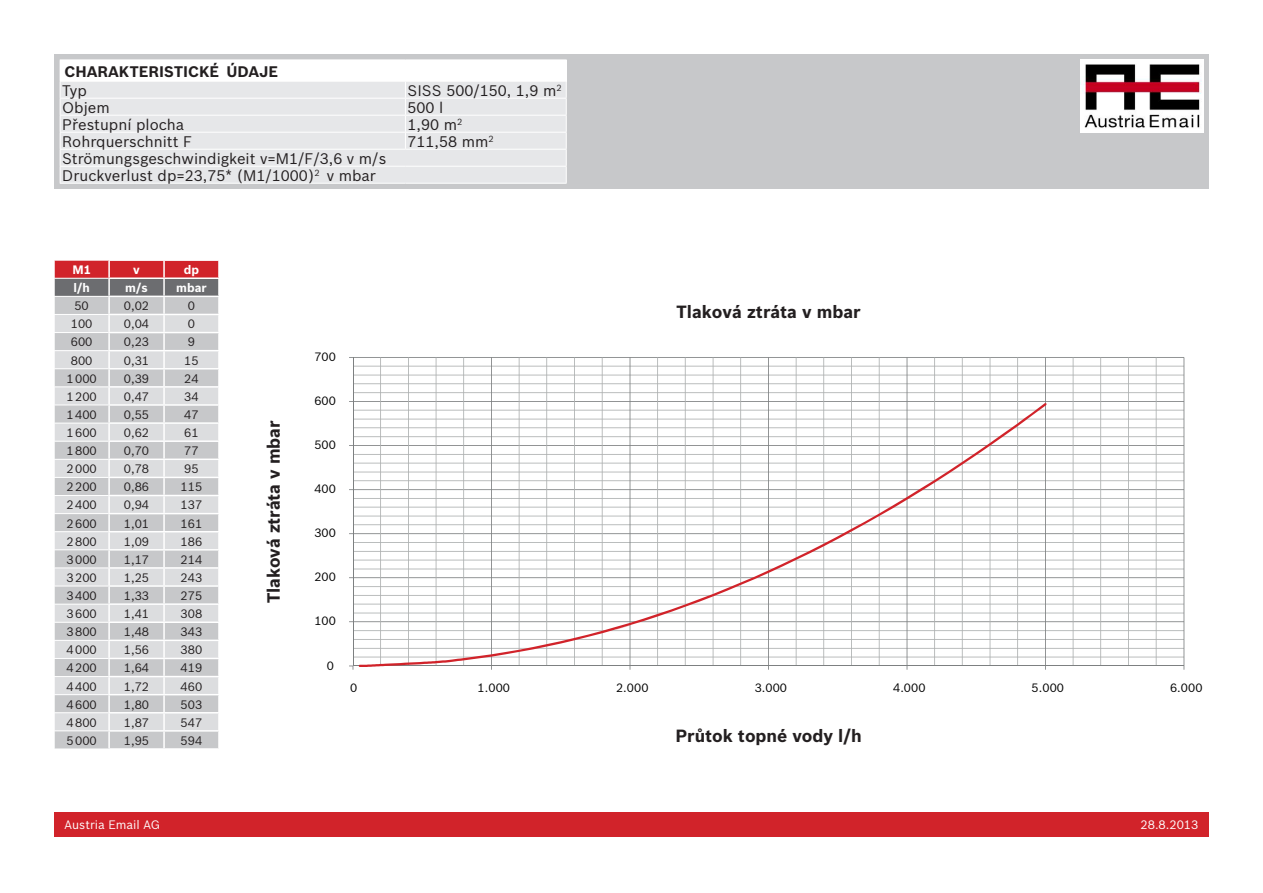
<style>
.page{position:relative;width:1263px;height:893px;background:#fff}
.page>*{position:absolute;margin:0;border:0;box-sizing:border-box;transform-origin:0 0}
.t1{font:700 17.25px "Bosch Sans";letter-spacing:-.005em;color:#231f20}
.t2{font:15px/17px "Bosch Sans";color:#231f20}
.t3{font:700 15px "Bosch Sans";color:#231f20}
.t4{font:12px "Bosch Sans";color:#231f20}
.t5{font:12px "Bosch Sans";color:#fff}
.t6{font:700 12px "Bosch Sans";color:#fff}
.t7{font:11.85px "Bosch Sans";letter-spacing:.01em;color:#000001}
</style>
<div class="page">
<svg style="left:349px;top:357px;width:835px;height:313px"></svg>
<svg style="left:359px;top:403px;width:688px;height:264px"></svg>
<div style="left:54px;top:54px;width:1155px;height:135px;background:#c7c8ca"></div>
<img style="left:1080px;top:59px;width:124px;height:74px">
<div style="left:60px;top:60px;width:506px;height:21px;background:#fff"></div>
<div style="left:61px;top:82px;width:505px;height:101px;background:#e6e7e9"></div>
<hr style="left:60px;top:81px;width:345px;height:1px;background:#fff">
<hr style="left:405px;top:81px;width:162px;height:1px;background:#fff">
<hr style="left:60px;top:98px;width:345px;height:1px;background:#fff">
<hr style="left:405px;top:98px;width:162px;height:1px;background:#fff">
<hr style="left:60px;top:115px;width:345px;height:1px;background:#fff">
<hr style="left:405px;top:115px;width:162px;height:1px;background:#fff">
<hr style="left:60px;top:132px;width:345px;height:1px;background:#fff">
<hr style="left:405px;top:132px;width:162px;height:1px;background:#fff">
<svg style="left:405px;top:82px;width:1px;height:67px"></svg>
<hr style="left:60px;top:149px;width:345px;height:1px;background:#fff">
<hr style="left:405px;top:149px;width:162px;height:1px;background:#fff">
<hr style="left:60px;top:166px;width:345px;height:1px;background:#fff">
<svg style="left:60px;top:82px;width:1px;height:101px"></svg>
<hr style="left:405px;top:166px;width:162px;height:1px;background:#fff">
<svg style="left:566px;top:60px;width:1px;height:123px"></svg>
<hr style="left:60px;top:183px;width:345px;height:1px;background:#fff">
<hr style="left:405px;top:183px;width:162px;height:1px;background:#fff">
<div style="left:54px;top:812px;width:1155px;height:25px;background:#d1232a"></div>
<svg style="left:54px;top:260px;width:165px;height:489px;background:#d4cfd1"></svg>
<p class="t3" style="left:64px;top:62px;width:215px">CHARAKTERISTICKÉ ÚDAJE</p>
<p class="t2" style="left:62px;top:81px;width:26px">Typ</p>
<p class="t2" style="left:407px;top:81px;width:156px">SISS 500/150, 1,9 m<sup>2</sup></p>
<p class="t2" style="left:62px;top:98px;width:49px">Objem</p>
<p class="t2" style="left:407px;top:98px;width:37px">500 l</p>
<p class="t2" style="left:62px;top:115px;width:123px">Přestupní plocha</p>
<p class="t2" style="left:407px;top:115px;width:56px">1,90 m<sup>2</sup></p>
<p class="t2" style="left:62px;top:132px;width:131px">Rohrquerschnitt F</p>
<p class="t2" style="left:407px;top:132px;width:88px">711,58 mm<sup>2</sup></p>
<p class="t2" style="left:62px;top:149px;width:326px">Strömungsgeschwindigkeit v=M1/F/3,6 v m/s<br>Druckverlust dp=23,75* (M1/1000)<sup>2</sup> v mbar</p>
<p class="t6" style="left:72px;top:262px;width:20px">M1</p>
<p class="t6" style="left:133px;top:262px;width:8px">v</p>
<p class="t6" style="left:184px;top:262px;width:17px">dp</p>
<p class="t6" style="left:73px;top:280px;width:18px">l/h</p>
<p class="t6" style="left:125px;top:280px;width:24px">m/s</p>
<p class="t6" style="left:176px;top:280px;width:32px">mbar</p>
<p class="t4" style="left:74px;top:298px;width:16px">50</p>
<p class="t4" style="left:124px;top:298px;width:27px">0,02</p>
<p class="t4" style="left:188px;top:298px;width:9px">0</p>
<p class="t4" style="left:71px;top:316px;width:23px">100</p>
<p class="t4" style="left:124px;top:316px;width:27px">0,04</p>
<p class="t4" style="left:188px;top:316px;width:9px">0</p>
<p class="t4" style="left:71px;top:335px;width:23px">600</p>
<p class="t4" style="left:124px;top:335px;width:27px">0,23</p>
<p class="t4" style="left:188px;top:335px;width:9px">9</p>
<p class="t4" style="left:71px;top:353px;width:23px">800</p>
<p class="t4" style="left:124px;top:353px;width:27px">0,31</p>
<p class="t4" style="left:184px;top:353px;width:16px">15</p>
<p class="t4" style="left:66px;top:371px;width:32px">1000</p>
<p class="t4" style="left:124px;top:371px;width:27px">0,39</p>
<p class="t4" style="left:184px;top:371px;width:16px">24</p>
<p class="t4" style="left:66px;top:389px;width:32px">1200</p>
<p class="t4" style="left:124px;top:389px;width:27px">0,47</p>
<p class="t4" style="left:184px;top:389px;width:16px">34</p>
<p class="t4" style="left:66px;top:407px;width:32px">1400</p>
<p class="t4" style="left:124px;top:407px;width:27px">0,55</p>
<p class="t4" style="left:184px;top:407px;width:16px">47</p>
<p class="t4" style="left:66px;top:425px;width:32px">1600</p>
<p class="t4" style="left:124px;top:425px;width:27px">0,62</p>
<p class="t4" style="left:184px;top:425px;width:16px">61</p>
<p class="t4" style="left:66px;top:443px;width:32px">1800</p>
<p class="t4" style="left:124px;top:443px;width:27px">0,70</p>
<p class="t4" style="left:184px;top:443px;width:16px">77</p>
<p class="t4" style="left:66px;top:461px;width:32px">2000</p>
<p class="t4" style="left:124px;top:461px;width:27px">0,78</p>
<p class="t4" style="left:184px;top:461px;width:16px">95</p>
<p class="t4" style="left:66px;top:479px;width:32px">2200</p>
<p class="t4" style="left:124px;top:479px;width:27px">0,86</p>
<p class="t4" style="left:181px;top:479px;width:23px">115</p>
<p class="t4" style="left:66px;top:498px;width:32px">2400</p>
<p class="t4" style="left:124px;top:498px;width:27px">0,94</p>
<p class="t4" style="left:181px;top:498px;width:23px">137</p>
<p class="t4" style="left:66px;top:516px;width:32px">2600</p>
<p class="t4" style="left:124px;top:516px;width:27px">1,01</p>
<p class="t4" style="left:181px;top:516px;width:23px">161</p>
<p class="t4" style="left:66px;top:534px;width:32px">2800</p>
<p class="t4" style="left:124px;top:534px;width:27px">1,09</p>
<p class="t4" style="left:181px;top:534px;width:23px">186</p>
<p class="t4" style="left:66px;top:552px;width:32px">3000</p>
<p class="t4" style="left:124px;top:552px;width:27px">1,17</p>
<p class="t4" style="left:181px;top:552px;width:23px">214</p>
<p class="t4" style="left:66px;top:570px;width:32px">3200</p>
<p class="t4" style="left:124px;top:570px;width:27px">1,25</p>
<p class="t4" style="left:181px;top:570px;width:23px">243</p>
<p class="t4" style="left:66px;top:588px;width:32px">3400</p>
<p class="t4" style="left:124px;top:588px;width:27px">1,33</p>
<p class="t4" style="left:181px;top:588px;width:23px">275</p>
<p class="t4" style="left:66px;top:606px;width:32px">3600</p>
<p class="t4" style="left:124px;top:606px;width:27px">1,41</p>
<p class="t4" style="left:181px;top:606px;width:23px">308</p>
<p class="t4" style="left:66px;top:624px;width:32px">3800</p>
<p class="t4" style="left:124px;top:624px;width:27px">1,48</p>
<p class="t4" style="left:181px;top:624px;width:23px">343</p>
<p class="t4" style="left:66px;top:642px;width:32px">4000</p>
<p class="t4" style="left:124px;top:642px;width:27px">1,56</p>
<p class="t4" style="left:181px;top:642px;width:23px">380</p>
<p class="t4" style="left:66px;top:661px;width:32px">4200</p>
<p class="t4" style="left:124px;top:661px;width:27px">1,64</p>
<p class="t4" style="left:181px;top:661px;width:23px">419</p>
<p class="t4" style="left:66px;top:679px;width:32px">4400</p>
<p class="t4" style="left:124px;top:679px;width:27px">1,72</p>
<p class="t4" style="left:181px;top:679px;width:23px">460</p>
<p class="t4" style="left:66px;top:697px;width:32px">4600</p>
<p class="t4" style="left:124px;top:697px;width:27px">1,80</p>
<p class="t4" style="left:181px;top:697px;width:23px">503</p>
<p class="t4" style="left:66px;top:715px;width:32px">4800</p>
<p class="t4" style="left:124px;top:715px;width:27px">1,87</p>
<p class="t4" style="left:181px;top:715px;width:23px">547</p>
<p class="t4" style="left:66px;top:733px;width:32px">5000</p>
<p class="t4" style="left:124px;top:733px;width:27px">1,95</p>
<p class="t4" style="left:181px;top:733px;width:23px">594</p>
<h1 class="t1" style="left:263px;top:603px;width:184px;rotate:-90deg">Tlaková ztráta v mbar</h1>
<p class="t7" style="left:314px;top:349px;width:23px">700</p>
<p class="t7" style="left:314px;top:393px;width:23px">600</p>
<p class="t7" style="left:314px;top:438px;width:23px">500</p>
<p class="t7" style="left:314px;top:482px;width:23px">400</p>
<p class="t7" style="left:314px;top:526px;width:23px">300</p>
<p class="t7" style="left:314px;top:570px;width:23px">200</p>
<p class="t7" style="left:314px;top:614px;width:23px">100</p>
<p class="t7" style="left:327px;top:658px;width:9px">0</p>
<h1 class="t1" style="left:676px;top:301px;width:186px">Tlaková ztráta v mbar</h1>
<p class="t7" style="left:350px;top:681px;width:9px">0</p>
<p class="t7" style="left:478px;top:681px;width:34px">1.000</p>
<p class="t7" style="left:616px;top:681px;width:34px">2.000</p>
<p class="t7" style="left:755px;top:681px;width:34px">3.000</p>
<p class="t7" style="left:893px;top:681px;width:34px">4.000</p>
<p class="t7" style="left:1031px;top:681px;width:34px">5.000</p>
<p class="t7" style="left:1170px;top:681px;width:34px">6.000</p>
<h1 class="t1" style="left:675px;top:725px;width:188px">Průtok topné vody l/h</h1>
<p class="t5" style="left:65px;top:817px;width:97px">Austria Email AG</p>
<p class="t5" style="left:1140px;top:817px;width:59px">28.8.2013</p>
</div>
